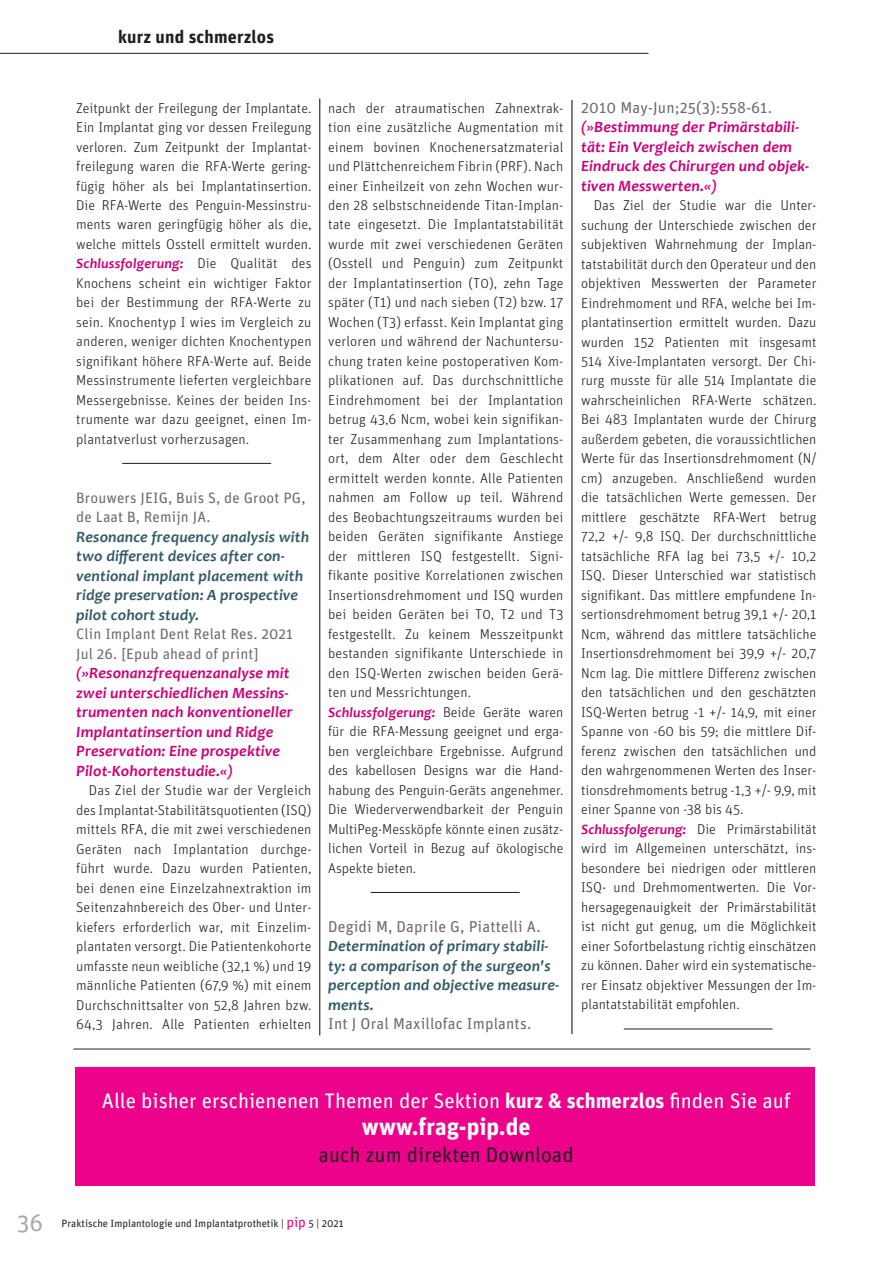
<style>
.page{position:relative;width:893px;height:1263px;background:#fff}
.page>*{position:absolute;margin:0;border:0;box-sizing:border-box;transform-origin:0 0}
.t1{font:700 24px "Unit OT";color:#fff}
.t2{font:24px "Unit OT";color:#a8a9ad}
.t3{font:21px "Unit OT";color:#fff}
.t4{font:21px "Unit OT";color:#231f20}
.t5{font:700 18px "Unit OT";letter-spacing:.01em;color:#231f20}
.t6{font:italic 700 15.75px/19.5px "Candara";letter-spacing:.01em;color:#cc017a}
.t7{font:italic 700 15.75px/19.5px "Candara";letter-spacing:.01em;color:#345b65}
.t8{font:15.75px "Unit OT";letter-spacing:.01em;color:#6c6d70}
.t9{font:15px/19.5px "Unit OT";letter-spacing:.01em;color:#6c6d70}
.t10{font:300 14.25px/19.5px "Unit";color:#231f20;text-align:justify}
.t11{font:italic 700 14.25px "Candara";letter-spacing:.01em;color:#cc017a}
.t12{font:10.5px "Unit OT";color:#231f20}
.s1{font-family:"Unit";font-weight:300;font-style:normal;color:#231f20}
.s2{font-family:"Candara";font-weight:700;font-style:italic;color:#cc017a}
.s3{font-weight:700}
.s4{font-size:14.25px;color:#ed028c}
</style>
<div class="page">
<hr style="left:371px;top:892px;width:149px;height:1px;background:#231f20">
<hr style="left:624px;top:1029px;width:149px;height:1px;background:#231f20">
<hr style="left:122px;top:463px;width:149px;height:1px;background:#231f20">
<hr style="left:320px;top:99px;width:1px;height:936px;background:#000">
<hr style="left:572px;top:100px;width:1px;height:934px;background:#000">
<div style="left:75px;top:1067px;width:740px;height:119px;background:#ed028c"></div>
<hr style="left:73px;top:1049px;width:737px;height:1px;background:#231f20">
<hr style="left:0;top:53px;width:648px;height:1px;background:#231f20">
<p class="t5" style="left:118px;top:26px;width:158px">kurz und schmerzlos</p>
<p class="t10" style="left:76px;top:98px;width:237px">Zeitpunkt der Freilegung der Implantate.<br>Ein Implantat ging vor dessen Freilegung verloren. Zum Zeitpunkt der Implantat&shy;freilegung waren die RFA-Werte gering&shy;fügig höher als bei Implantatinsertion.<br>Die RFA-Werte des Penguin-Messinstru&shy;ments waren geringfügig höher als die, welche mittels Osstell ermittelt wurden.</p>
<p class="t11" style="left:76px;top:255px;width:237px">Schlussfolgerung: <span class="s1">Die Qualität des</span></p>
<p class="t10" style="left:76px;top:273px;width:237px">Knochens scheint ein wichtiger Faktor bei der Bestimmung der RFA-Werte zu sein. Knochentyp I wies im Vergleich zu anderen, weniger dichten Knochentypen signifikant höhere RFA-Werte auf. Beide Messinstrumente lieferten vergleichbare Messergebnisse. Keines der beiden Ins&shy;trumente war dazu geeignet, einen Im&shy;plantatverlust vorherzusagen.</p>
<p class="t9" style="left:76px;top:488px;width:231px">Brouwers JEIG, Buis S, de Groot PG, de Laat B, Remijn JA.</p>
<p class="t7" style="left:76px;top:526px;width:234px">Resonance frequency analysis with two different devices after con&shy;ventional implant placement with ridge preservation: A prospective pilot cohort study.</p>
<p class="t9" style="left:76px;top:624px;width:218px">Clin Implant Dent Relat Res. 2021<br>Jul 26. [Epub ahead of print]</p>
<p class="t6" style="left:76px;top:663px;width:218px">(»Resonanzfrequenzanalyse mit zwei unterschiedlichen Messins&shy;trumenten nach konventioneller<br>Implantatinsertion und Ridge<br>Preservation: Eine prospektive<br>Pilot-Kohortenstudie.«)</p>
<p class="t10" style="left:76px;top:780px;width:237px;text-indent:13px">Das Ziel der Studie war der Vergleich des Implantat-Stabilitätsquotienten (ISQ) mittels RFA, die mit zwei verschiedenen Geräten nach Implantation durchge&shy;führt wurde. Dazu wurden Patienten, bei denen eine Einzelzahnextraktion im Seitenzahnbereich des Ober- und Unter&shy;kiefers erforderlich war, mit Einzelim&shy;plantaten versorgt. Die Patientenkohorte umfasste neun weibliche (32,1 %) und 19 männliche Patienten (67,9 %) mit einem Durchschnittsalter von 52,8 Jahren bzw.<br>64,3 Jahren. Alle Patienten erhielten</p>
<p class="t10" style="left:328px;top:98px;width:237px">nach der atraumatischen Zahnextrak&shy;tion eine zusätzliche Augmentation mit einem bovinen Knochenersatzmaterial und Plättchenreichem Fibrin (PRF). Nach einer Einheilzeit von zehn Wochen wur&shy;den 28 selbstschneidende Titan-Implan&shy;tate eingesetzt. Die Implantatstabilität wurde mit zwei verschiedenen Geräten (Osstell und Penguin) zum Zeitpunkt der Implantatinsertion (T0), zehn Tage später (T1) und nach sieben (T2) bzw. 17<br>Wochen (T3) erfasst. Kein Implantat ging verloren und während der Nachuntersu&shy;chung traten keine postoperativen Kom&shy;plikationen auf. Das durchschnittliche Eindrehmoment bei der Implantation betrug 43,6 Ncm, wobei kein signifikan&shy;ter Zusammenhang zum Implantations&shy;ort, dem Alter oder dem Geschlecht ermittelt werden konnte. Alle Patienten nahmen am Follow up teil. Während des Beobachtungszeitraums wurden bei beiden Geräten signifikante Anstiege der mittleren ISQ festgestellt. Signi&shy;fikante positive Korrelationen zwischen Insertionsdrehmoment und ISQ wurden bei beiden Geräten bei T0, T2 und T3 festgestellt. Zu keinem Messzeitpunkt bestanden signifikante Unterschiede in den ISQ-Werten zwischen beiden Gerä&shy;ten und Messrichtungen.</p>
<p class="t11" style="left:328px;top:703px;width:237px">Schlussfolgerung: <span class="s1">Beide Geräte waren</span></p>
<p class="t10" style="left:328px;top:722px;width:237px">für die RFA-Messung geeignet und erga&shy;ben vergleichbare Ergebnisse. Aufgrund des kabellosen Designs war die Hand&shy;habung des Penguin-Geräts angenehmer.<br>Die Wiederverwendbarkeit der Penguin MultiPeg-Messköpfe könnte einen zusätz&shy;lichen Vorteil in Bezug auf ökologische Aspekte bieten.</p>
<p class="t8" style="left:328px;top:917px;width:214px">Degidi M, Daprile G, Piattelli A.</p>
<p class="t7" style="left:328px;top:936px;width:233px">Determination of primary stabili&shy;ty: a comparison of the surgeon's perception and objective measure&shy;ments.</p>
<p class="t8" style="left:328px;top:1014px;width:205px">Int J Oral Maxillofac Implants.</p>
<p class="t8" style="left:581px;top:98px;width:192px">2010 May-Jun;25(3):558-61.</p>
<p class="t6" style="left:581px;top:117px;width:229px">(»Bestimmung der Primärstabili&shy;tät: Ein Vergleich zwischen dem<br>Eindruck des Chirurgen und objek&shy;tiven Messwerten.«)</p>
<p class="t10" style="left:581px;top:195px;width:237px;text-align:left;text-indent:13px">Das Ziel der Studie war die Unter&shy;suchung der Unterschiede zwischen der subjektiven Wahrnehmung der Implan&shy;tatstabilität durch den Operateur und den objektiven Messwerten der Parameter Eindrehmoment und RFA, welche bei Im&shy;plantatinsertion ermittelt wurden. Dazu wurden 152 Patienten mit insgesamt 514 Xive-Implantaten versorgt. Der Chi&shy;rurg musste für alle 514 Implantate die wahrscheinlichen RFA-Werte schätzen.<br>Bei 483 Implantaten wurde der Chirurg außerdem gebeten, die voraussichtlichen Werte für das Insertionsdrehmoment (N/ cm) anzugeben. Anschließend wurden die tatsächlichen Werte gemessen. Der mittlere geschätzte RFA-Wert betrug 72,2 +/- 9,8 ISQ. Der durchschnittliche tatsächliche RFA lag bei 73,5 +/- 10,2<br>ISQ. Dieser Unterschied war statistisch signifikant. Das mittlere empfundene In&shy;sertionsdrehmoment betrug 39,1 +/- 20,1<br>Ncm, während das mittlere tatsächliche Insertionsdrehmoment bei 39,9 +/- 20,7<br>Ncm lag. Die mittlere Differenz zwischen den tatsächlichen und den geschätzten ISQ-Werten betrug -1 +/- 14,9, mit einer Spanne von -60 bis 59; die mittlere Dif&shy;ferenz zwischen den tatsächlichen und den wahrgenommenen Werten des Inser&shy;tionsdrehmoments betrug -1,3 +/- 9,9, mit einer Spanne von -38 bis 45.<br><span class="s2">Schlussfolgerung:</span> Die Primärstabilität wird im Allgemeinen unterschätzt, ins&shy;besondere bei niedrigen oder mittleren ISQ- und Drehmomentwerten. Die Vor&shy;hersagegenauigkeit der Primärstabilität ist nicht gut genug, um die Möglichkeit einer Sofortbelastung richtig einschätzen zu können. Daher wird ein systematische&shy;rer Einsatz objektiver Messungen der Im&shy;plantatstabilität empfohlen.</p>
<h2 class="t3" style="left:102px;top:1088px;width:690px">Alle bisher erschienenen Themen der Sektion <span class="s3">kurz &amp; schmerzlos</span> finden Sie auf</h2>
<h1 class="t1" style="left:362px;top:1111px;width:170px">www.frag-pip.de</h1>
<h2 class="t4" style="left:319px;top:1142px;width:257px">auch zum direkten Download</h2>
<h1 class="t2" style="left:17px;top:1209px;width:28px">36</h1>
<p class="t12" style="left:62px;top:1217px;width:283px">Praktische Implantologie und Implantatprothetik | <span class="s4">pip</span> 5 | 2021</p>
</div>
